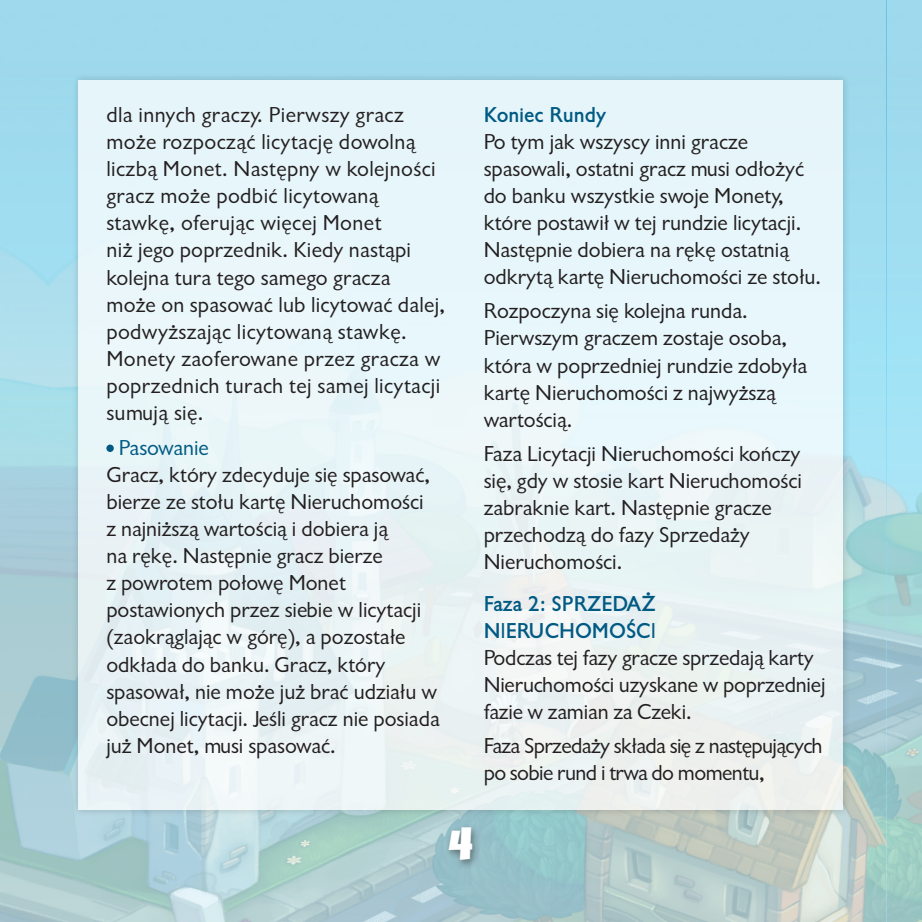
<style>
.page{position:relative;width:922px;height:922px;background:#fff}
.page>*{position:absolute;margin:0;border:0;box-sizing:border-box;transform-origin:0 0}
.t1{font:45px "Luckiest Guy";color:#fff}
.t2{font:20px/27px "EFN Gilead";color:#231f20}
.t3{font:20px/27px "EFN Gilead";letter-spacing:.02em;color:#231f20}
.t4{font:20px/27px "EFN Gilead";letter-spacing:-.03em;color:#231f20}
.t5{font:700 20px/27px "EFN Gilead";color:#005a83}
.t6{font:20px "EFN Gilead";color:#005a83}
</style>
<div class="page">
<img style="left:0;top:0;width:921px;height:921px">
<div style="left:443px;top:822px;width:38px;height:48px;background:#231f20;opacity:.5"></div>
<div style="left:71px;top:72px;width:779px;height:745px;background:#231f20;opacity:.25"></div>
<div style="left:79px;top:80px;width:764px;height:729px;background:#e7f5f9"></div>
<hr style="left:921px;top:72px;width:1px;height:745px;background:#231f20;opacity:.25">
<div style="left:106px;top:444px;width:8px;height:8px;background:#005a83;border-radius:50%"></div>
<p class="t3" style="left:106px;top:102px;width:340px">dla innych graczy. Pierwszy gracz może rozpocząć licytację dowolną liczbą Monet. Następny w kolejności gracz może podbić licytowaną stawkę, oferując więcej Monet<br>niż jego poprzednik. Kiedy nastąpi kolejna tura tego samego gracza może on spasować lub licytować dalej, podwyższając licytowaną stawkę.<br>Monety zaoferowane przez gracza w poprzednich turach tej samej licytacji sumują się.</p>
<p class="t6" style="left:119px;top:435px;width:92px">Pasowanie</p>
<p class="t2" style="left:106px;top:461px;width:335px">Gracz, który zdecyduje się spasować, bierze ze stołu kartę Nieruchomości<br>z najniższą wartością i dobiera ją<br>na rękę. Następnie gracz bierze<br>z powrotem połowę Monet postawionych przez siebie w licytacji (zaokrąglając w górę), a pozostałe odkłada do banku. Gracz, który spasował, nie może już brać udziału w obecnej licytacji. Jeśli gracz nie posiada już Monet, musi spasować.</p>
<p class="t5" style="left:483px;top:102px;width:124px">Koniec Rundy</p>
<p class="t2" style="left:483px;top:129px;width:339px">Po tym jak wszyscy inni gracze spasowali, ostatni gracz musi odłożyć do banku wszystkie swoje Monety, które postawił w tej rundzie licytacji.<br>Następnie dobiera na rękę ostatnią odkrytą kartę Nieruchomości ze stołu.</p>
<p class="t2" style="left:483px;top:298px;width:325px">Rozpoczyna się kolejna runda.<br>Pierwszym graczem zostaje osoba, która w poprzedniej rundzie zdobyła kartę Nieruchomości z najwyższą wartością.</p>
<p class="t2" style="left:483px;top:440px;width:320px">Faza Licytacji Nieruchomości kończy się, gdy w stosie kart Nieruchomości zabraknie kart. Następnie gracze przechodzą do fazy Sprzedaży<br>Nieruchomości.</p>
<p class="t5" style="left:483px;top:590px;width:174px">Faza 2: SPRZEDAŻ<br>NIERUCHOMOŚCI</p>
<p class="t2" style="left:483px;top:644px;width:343px">Podczas tej fazy gracze sprzedają karty<br>Nieruchomości uzyskane w poprzedniej fazie w zamian za Czeki.</p>
<p class="t4" style="left:483px;top:732px;width:340px">Faza Sprzedaży składa się z następujących po sobie rund i trwa do momentu,</p>
<h1 class="t1" style="left:449px;top:814px;width:26px">4</h1>
</div>
